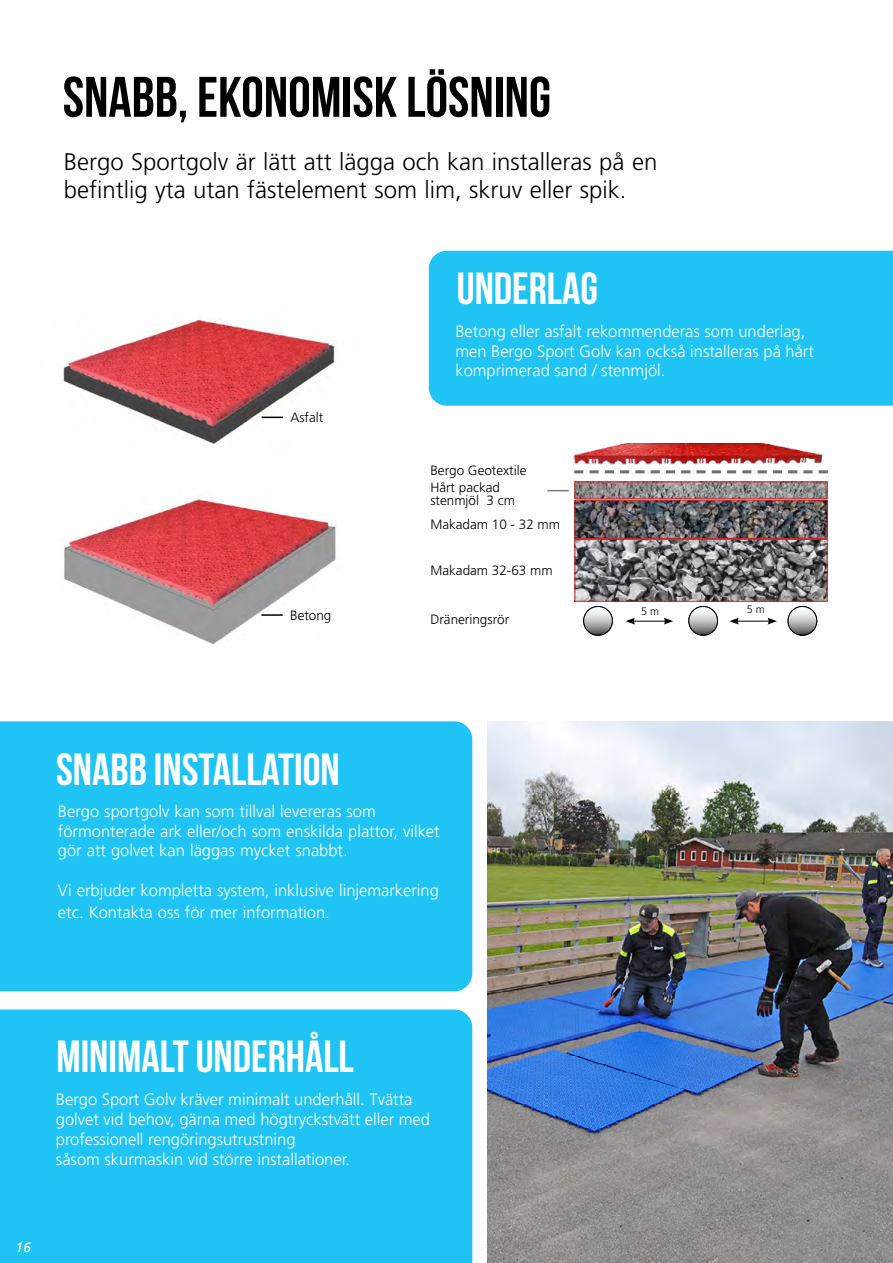
<style>
.page{position:relative;width:893px;height:1263px;background:#fff}
.page>*{position:absolute;margin:0;border:0;box-sizing:border-box;transform-origin:0 0}
.t1{font:57px "Bebas Neue";color:#000}
.t2{font:45px "Bebas Neue";color:#fff}
.t3{font:300 24px/28.8px "Frutiger";color:#000}
.t4{font:300 16.5px/19.8px "Frutiger";color:#fff}
.t5{font:300 13.5px/13.5px "Frutiger";color:#000}
.t6{font:italic 13.5px "Frutiger";color:#fff}
.t7{font:300 10.8px "Frutiger";color:#000}
</style>
<div class="page">
<img style="left:64px;top:499px;width:272px;height:146px">
<img style="left:575px;top:483px;width:252px;height:117px">
<div style="left:574px;top:539px;width:254px;height:63px;border:1px solid #d2232a"></div>
<div style="left:574px;top:500px;width:254px;height:39px;border:1px solid #d2232a"></div>
<div style="left:574px;top:481px;width:254px;height:18px;border:1px solid #d2232a"></div>
<svg style="left:574px;top:470px;width:254px;height:3px"></svg>
<img style="left:573px;top:443px;width:250px;height:22px">
<hr style="left:633px;top:621px;width:33px;height:1px;background:#000">
<svg style="left:626px;top:618px;width:9px;height:6px"></svg>
<svg style="left:664px;top:618px;width:9px;height:6px"></svg>
<hr style="left:736px;top:621px;width:34px;height:1px;background:#000">
<svg style="left:729px;top:618px;width:10px;height:6px"></svg>
<svg style="left:767px;top:618px;width:10px;height:6px"></svg>
<svg style="left:584px;top:606px;width:28px;height:29px"></svg>
<div style="left:583px;top:606px;width:30px;height:29px;border:1px solid #000;border-radius:50%"></div>
<svg style="left:689px;top:606px;width:28px;height:29px"></svg>
<div style="left:688px;top:606px;width:30px;height:29px;border:1px solid #000;border-radius:50%"></div>
<svg style="left:788px;top:606px;width:29px;height:29px"></svg>
<div style="left:788px;top:606px;width:29px;height:29px;border:1px solid #000;border-radius:50%"></div>
<img style="left:63px;top:319px;width:272px;height:125px">
<div style="left:429px;top:251px;width:464px;height:155px;background:#20c4f4"></div>
<div style="left:0;top:721px;width:472px;height:270px;background:#20c4f4"></div>
<div style="left:0;top:1009px;width:472px;height:254px;background:#20c4f4"></div>
<img style="left:487px;top:721px;width:406px;height:542px">
<svg style="left:547px;top:490px;width:22px;height:1px"></svg>
<svg style="left:262px;top:417px;width:21px;height:1px"></svg>
<hr style="left:261px;top:614px;width:22px;height:2px;background:#000">
<h1 class="t1" style="left:63px;top:66px;width:490px">SNABB, EKONOMISK LÖSNING</h1>
<h3 class="t3" style="left:64px;top:147px;width:595px">Bergo Sportgolv är lätt att lägga och kan installeras på en befintlig yta utan fästelement som lim, skruv eller spik.</h3>
<h2 class="t2" style="left:457px;top:264px;width:143px">UNDERLAG</h2>
<p class="t5" style="left:290px;top:411px;width:34px">Asfalt</p>
<p class="t5" style="left:290px;top:608px;width:43px">Betong</p>
<p class="t4" style="left:455px;top:321px;width:360px">Betong eller asfalt rekommenderas som underlag, men Bergo Sport Golv kan också installeras på hårt komprimerad sand / stenmjöl.</p>
<p class="t5" style="left:430px;top:464px;width:97px">Bergo Geotextile</p>
<p class="t5" style="left:430px;top:480px;width:86px">Hårt packad stenmjöl 3 cm</p>
<p class="t5" style="left:430px;top:518px;width:131px">Makadam 10 - 32 mm</p>
<p class="t5" style="left:430px;top:563px;width:124px">Makadam 32-63 mm</p>
<p class="t5" style="left:430px;top:613px;width:80px">Dräneringsrör</p>
<p class="t7" style="left:641px;top:605px;width:20px">5 m</p>
<p class="t7" style="left:747px;top:603px;width:20px">5 m</p>
<h2 class="t2" style="left:56px;top:745px;width:285px">SNABB INSTALLATION</h2>
<p class="t4" style="left:58px;top:801px;width:383px">Bergo sportgolv kan som tillval levereras som förmonterade ark eller/och som enskilda plattor, vilket gör att golvet kan läggas mycket snabbt.</p>
<p class="t4" style="left:58px;top:880px;width:382px;line-height:21.6px">Vi erbjuder kompletta system, inklusive linjemarkering etc. Kontakta oss för mer information.</p>
<h2 class="t2" style="left:56px;top:1032px;width:299px">MINIMALT UNDERHÅLL</h2>
<p class="t4" style="left:56px;top:1090px;width:376px">Bergo Sport Golv kräver minimalt underhåll. Tvätta golvet vid behov, gärna med högtryckstvätt eller med professionell rengöringsutrustning<br>såsom skurmaskin vid större installationer.</p>
<p class="t6" style="left:16px;top:1239px;width:17px">16</p>
</div>
